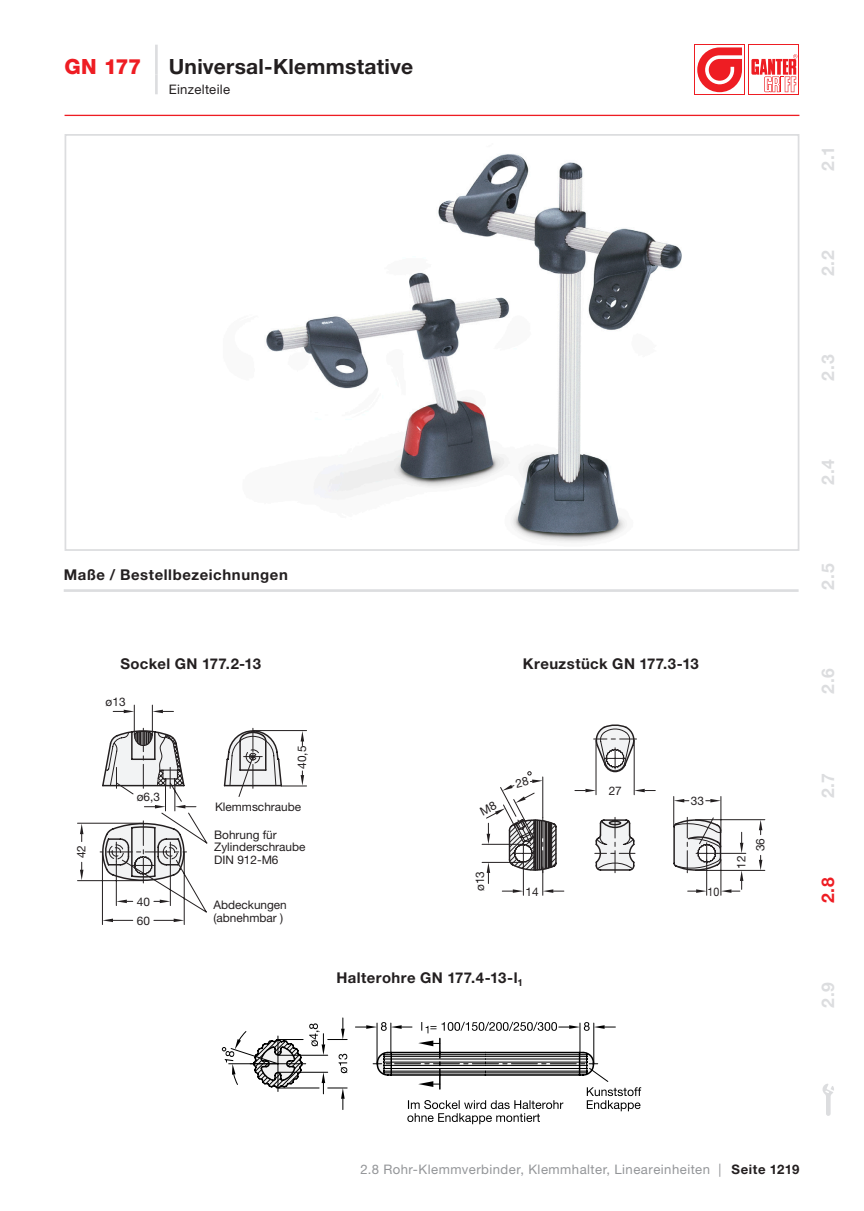
<style>
.page{position:relative;width:864px;height:1211px;background:#fff}
.page>*{position:absolute;margin:0;border:0;box-sizing:border-box;transform-origin:0 0}
.t1{font:700 21px "Helvetica Neue LTW1 G";letter-spacing:.01em;color:#231f20}
.t2{font:800 21px "Helvetica Neue LT Pro";color:#ee1d23}
.t3{font:700 17.5px "Helvetica Neue LT Pro";color:#dcdddf}
.t4{font:700 17.5px "Helvetica Neue LT Pro";color:#ee1d23}
.t5{font:700 14.88px "Helvetica Neue LTW1 G";letter-spacing:.03em;color:#231f20}
.t6{font:13.12px "Helvetica Neue LTW1 G";letter-spacing:.035em;color:#939598}
.t7{font:13.12px "Helvetica Neue LTW1 G";letter-spacing:.02em;color:#231f20}
.t8{font:11.72px/12.6px "Helvetica Neue LT";color:#231f20}
.t9{font:11.72px "Helvetica Neue LT";color:#231f20;scale:.9 1}
.s1{font-weight:700;color:#231f20}
</style>
<div class="page">
<hr style="left:64px;top:115px;width:735px;height:1px;background:#ee1d23">
<svg style="left:822px;top:1083px;width:11px;height:32px"></svg>
<svg style="left:694px;top:44px;width:50px;height:51px"></svg>
<div style="left:694px;top:45px;width:49px;height:49px;background:#fff"></div>
<svg style="left:697px;top:47px;width:44px;height:45px"></svg>
<div style="left:748px;top:44px;width:50px;height:51px;background:#ee1d23"></div>
<div style="left:749px;top:45px;width:49px;height:49px;background:#fff"></div>
<svg style="left:751px;top:54px;width:46px;height:38px"></svg>
<hr style="left:155px;top:45px;width:3px;height:29px;background:#dcdddf">
<hr style="left:155px;top:74px;width:3px;height:20px;background:#dcdddf">
<hr style="left:64px;top:589px;width:734px;height:3px;background:#dcdddf">
<svg style="left:77px;top:704px;width:230px;height:221px"></svg>
<svg style="left:100px;top:728px;width:183px;height:155px"></svg>
<svg style="left:221px;top:1017px;width:420px;height:107px"></svg>
<img style="left:266px;top:154px;width:416px;height:389px">
<div style="left:64px;top:134px;width:735px;height:417px;border:2px solid #dcdddf"></div>
<svg style="left:487px;top:796px;width:278px;height:100px"></svg>
<svg style="left:481px;top:724px;width:240px;height:149px"></svg>
<h1 class="t2" style="left:64px;top:54px;width:78px">GN 177</h1>
<h1 class="t1" style="left:169px;top:54px;width:246px">Universal-Klemmstative</h1>
<p class="t7" style="left:169px;top:81px;width:63px">Einzelteile</p>
<p class="t5" style="left:64px;top:566px;width:225px">Maße / Bestellbezeichnungen</p>
<p class="t8" style="left:75px;top:858px;width:15px;rotate:-90deg">42</p>
<p class="t5" style="left:120px;top:654px;width:142px">Sockel GN 177.2-13</p>
<p class="t5" style="left:522px;top:654px;width:177px">Kreuzstück GN 177.3-13</p>
<p class="t8" style="left:106px;top:695px;width:21px">ø13</p>
<p class="t8" style="left:137px;top:790px;width:25px">ø6,3</p>
<p class="t8" style="left:137px;top:891px;width:15px;line-height:18.9px">40<br>60</p>
<p class="t8" style="left:295px;top:769px;width:24px;rotate:-90deg">40,5</p>
<p class="t8" style="left:215px;top:800px;width:87px">Klemmschraube</p>
<p class="t8" style="left:214px;top:828px;width:93px">Bohrung für<br>Zylinderschraube<br>DIN 912-M6</p>
<p class="t8" style="left:213px;top:898px;width:75px">Abdeckungen (abnehmbar )</p>
<p class="t8" style="left:473px;top:891px;width:21px;rotate:-90deg">ø13</p>
<p class="t8" style="left:525px;top:885px;width:15px">14</p>
<p class="t8" style="left:608px;top:784px;width:15px">27</p>
<p class="t8" style="left:690px;top:794px;width:15px">33</p>
<p class="t9" style="left:707px;top:884px;width:15px">10</p>
<p class="t8" style="left:734px;top:868px;width:15px;rotate:-90deg">12</p>
<p class="t8" style="left:753px;top:851px;width:15px;rotate:-90deg">36</p>
<p class="t5" style="left:336px;top:968px;width:188px">Halterohre GN 177.4-13-l<sub>1</sub></p>
<h2 class="t3" style="left:816px;top:171px;width:26px;rotate:-90deg">2.1</h2>
<h2 class="t3" style="left:816px;top:276px;width:28px;rotate:-90deg">2.2</h2>
<h2 class="t3" style="left:816px;top:380px;width:28px;rotate:-90deg">2.3</h2>
<h2 class="t3" style="left:816px;top:485px;width:27px;rotate:-90deg">2.4</h2>
<h2 class="t3" style="left:816px;top:589px;width:28px;rotate:-90deg">2.5</h2>
<h2 class="t3" style="left:816px;top:694px;width:27px;rotate:-90deg">2.6</h2>
<h2 class="t3" style="left:816px;top:798px;width:27px;rotate:-90deg">2.7</h2>
<h2 class="t4" style="left:816px;top:903px;width:28px;rotate:-90deg">2.8</h2>
<h2 class="t3" style="left:816px;top:1007px;width:28px;rotate:-90deg">2.9</h2>
<p class="t6" style="left:360px;top:1161px;width:440px">2.8 Rohr-Klemmverbinder, Klemmhalter, Lineareinheiten | <span class="s1">Seite 1219</span></p>
</div>
